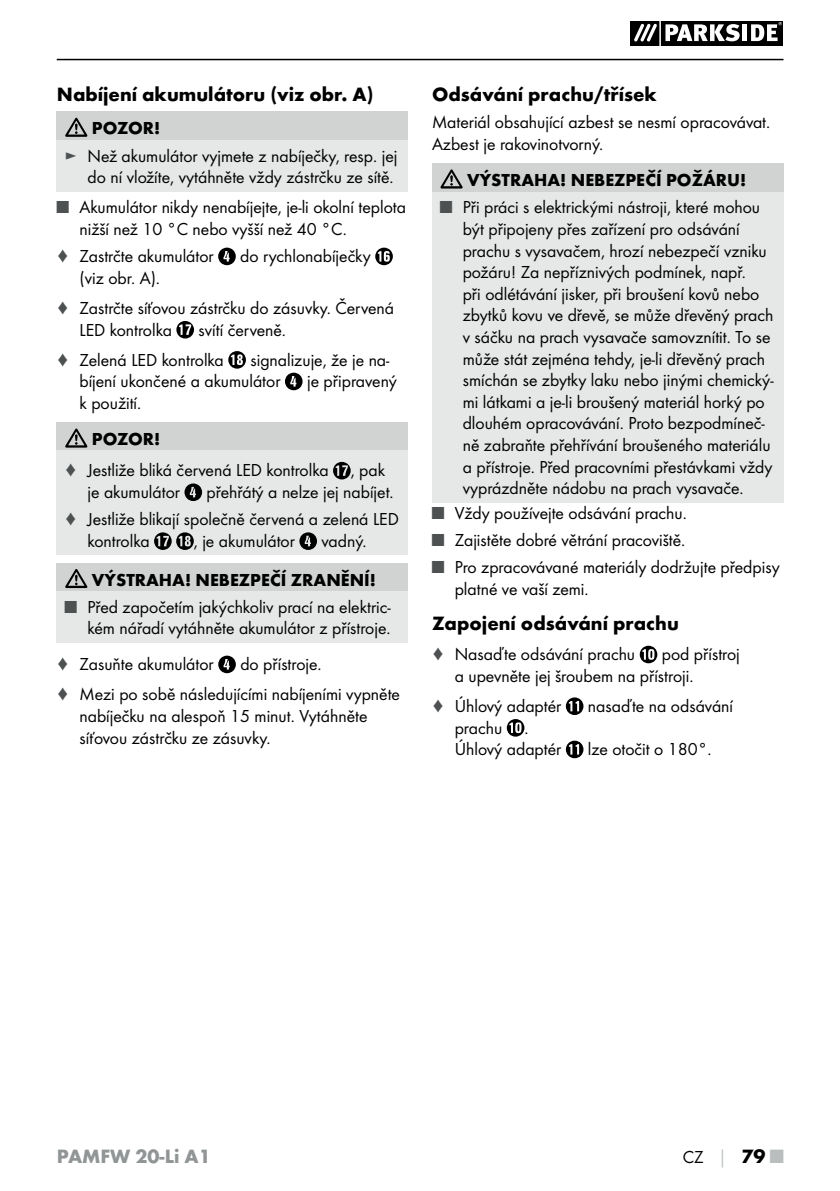
<style>
.page{position:relative;width:840px;height:1191px;background:#fff}
.page>*{position:absolute;margin:0;border:0;box-sizing:border-box;transform-origin:0 0}
.t1{font:700 20px "Futura";color:#000001}
.t2{font:700 20px "Futura";color:#919596}
.t3{font:18px/21.6px "Futura Boo";color:#000001}
.t4{font:700 18px "Futura";color:#000001}
.s1{color:#4e5152}
.s2{font-family:"Futura";font-weight:700;color:#babebf}
.s3{font-family:"Futura";font-weight:700;font-size:20px}
.s4{font-family:"Futura";font-weight:700;font-size:20px;color:#babebf}
</style>
<div class="page">
<hr style="left:57px;top:59px;width:726px;height:1px;background:#000001">
<svg style="left:630px;top:21px;width:152px;height:24px"></svg>
<div style="left:57px;top:112px;width:351px;height:28px;background:#d1d3d2"></div>
<div style="left:57px;top:140px;width:351px;height:51px;background:#e6e8e7"></div>
<svg style="left:65px;top:118px;width:22px;height:19px"></svg>
<svg style="left:218px;top:248px;width:18px;height:17px"></svg>
<svg style="left:375px;top:248px;width:17px;height:17px"></svg>
<svg style="left:176px;top:321px;width:18px;height:17px"></svg>
<svg style="left:228px;top:351px;width:18px;height:18px"></svg>
<svg style="left:285px;top:373px;width:17px;height:17px"></svg>
<div style="left:57px;top:422px;width:351px;height:29px;background:#d1d3d2"></div>
<div style="left:57px;top:451px;width:351px;height:104px;background:#e6e8e7"></div>
<svg style="left:65px;top:428px;width:22px;height:19px"></svg>
<svg style="left:333px;top:462px;width:17px;height:17px"></svg>
<svg style="left:184px;top:483px;width:18px;height:18px"></svg>
<svg style="left:154px;top:532px;width:40px;height:18px"></svg>
<svg style="left:299px;top:532px;width:18px;height:18px"></svg>
<div style="left:57px;top:563px;width:351px;height:28px;background:#d1d3d2"></div>
<div style="left:57px;top:591px;width:351px;height:51px;background:#e6e8e7"></div>
<svg style="left:65px;top:569px;width:22px;height:19px"></svg>
<svg style="left:218px;top:655px;width:18px;height:18px"></svg>
<div style="left:432px;top:163px;width:350px;height:29px;background:#d1d3d2"></div>
<div style="left:432px;top:192px;width:350px;height:310px;background:#e6e8e7"></div>
<svg style="left:440px;top:169px;width:22px;height:19px"></svg>
<svg style="left:639px;top:645px;width:18px;height:18px"></svg>
<svg style="left:565px;top:697px;width:18px;height:18px"></svg>
<svg style="left:506px;top:719px;width:18px;height:17px"></svg>
<svg style="left:565px;top:740px;width:18px;height:18px"></svg>
<p class="t1" style="left:57px;top:86px;width:318px">Nabíjení akumulátoru (viz obr. A)</p>
<p class="t4" style="left:92px;top:121px;width:70px">POZOR!</p>
<p class="t3" style="left:65px;top:146px;width:334px;text-align:right"><span class="s1">►</span> Než akumulátor vyjmete z nabíječky, resp. jej do ní vložíte, vytáhněte vždy zástrčku ze sítě.</p>
<p class="t3" style="left:79px;top:197px;width:328px;text-indent:-23px"><span class="s1">■</span> Akumulátor nikdy nenabíjejte, je-li okolní teplota nižší než 10 °C nebo vyšší než 40 °C.</p>
<p class="t3" style="left:57px;top:246px;width:158px"><span class="s1">♦</span> Zastrčte akumulátor</p>
<p class="t3" style="left:240px;top:246px;width:132px">do rychlonabíječky</p>
<p class="t3" style="left:57px;top:264px;width:338px;line-height:30px;text-indent:23px">(viz obr. A).<br><span class="s1">♦</span> Zastrčte síťovou zástrčku do zásuvky. Červená</p>
<p class="t3" style="left:79px;top:320px;width:94px">LED kontrolka</p>
<p class="t3" style="left:57px;top:315px;width:231px;line-height:30px;text-indent:142px">svítí červeně. <span class="s1">♦</span> Zelená LED kontrolka</p>
<p class="t3" style="left:79px;top:350px;width:311px;text-indent:171px">signalizuje, že je na&shy;bíjení ukončené a akumulátor</p>
<p class="t3" style="left:307px;top:371px;width:91px">je připravený</p>
<p class="t3" style="left:79px;top:393px;width:63px">k použití.</p>
<p class="t4" style="left:92px;top:432px;width:70px">POZOR!</p>
<p class="t3" style="left:87px;top:460px;width:299px;text-indent:-23px"><span class="s1">♦</span> Jestliže bliká červená LED kontrolka , pak je akumulátor</p>
<p class="t3" style="left:65px;top:479px;width:335px;line-height:27.2px;text-align:right">přehřátý a nelze jej nabíjet.<br><span class="s1">♦</span> Jestliže blikají společně červená a zelená LED</p>
<p class="t3" style="left:87px;top:531px;width:64px">kontrolka</p>
<p class="t3" style="left:194px;top:531px;width:103px">, je akumulátor</p>
<p class="t3" style="left:321px;top:531px;width:47px">vadný.</p>
<p class="t4" style="left:92px;top:572px;width:285px">VÝSTRAHA! NEBEZPEČÍ ZRANĚNÍ!</p>
<p class="t3" style="left:65px;top:597px;width:327px;text-align:right"><span class="s1">■</span> Před započetím jakýchkoliv prací na elektric&shy;kém nářadí vytáhněte akumulátor z přístroje.</p>
<p class="t3" style="left:57px;top:654px;width:158px"><span class="s1">♦</span> Zasuňte akumulátor</p>
<p class="t3" style="left:57px;top:650px;width:344px;line-height:30px;text-indent:183px">do přístroje.<br><span class="s1">♦</span> Mezi po sobě následujícími nabíjeními vypněte</p>
<p class="t3" style="left:79px;top:706px;width:289px">nabíječku na alespoň 15 minut. Vytáhněte síťovou zástrčku ze zásuvky.</p>
<p class="t1" style="left:432px;top:86px;width:226px">Odsávání prachu/třísek</p>
<p class="t3" style="left:432px;top:112px;width:339px">Materiál obsahující azbest se nesmí opracovávat.<br>Azbest je rakovinotvorný.</p>
<p class="t4" style="left:467px;top:173px;width:280px">VÝSTRAHA! NEBEZPEČÍ POŽÁRU!</p>
<p class="t3" style="left:462px;top:197px;width:312px;text-indent:-23px"><span class="s1">■</span> Při práci s elektrickými nástroji, které mohou být připojeny přes zařízení pro odsávání prachu s vysavačem, hrozí nebezpečí vzniku požáru! Za nepříznivých podmínek, např.<br>při odlétávání jisker, při broušení kovů nebo zbytků kovu ve dřevě, se může dřevěný prach v sáčku na prach vysavače samovznítit. To se může stát zejména tehdy, je-li dřevěný prach smíchán se zbytky laku nebo jinými chemický&shy;mi látkami a je-li broušený materiál horký po dlouhém opracovávání. Proto bezpodmíneč&shy;ně zabraňte přehřívání broušeného materiálu a přístroje. Před pracovními přestávkami vždy vyprázdněte nádobu na prach vysavače.</p>
<p class="t3" style="left:432px;top:503px;width:256px"><span class="s1">■</span> Vždy používejte odsávání prachu.</p>
<p class="t3" style="left:432px;top:530px;width:254px"><span class="s1">■</span> Zajistěte dobré větrání pracoviště.</p>
<p class="t3" style="left:454px;top:557px;width:326px;text-indent:-23px"><span class="s1">■</span> Pro zpracovávané materiály dodržujte předpisy platné ve vaší zemi.</p>
<p class="t1" style="left:432px;top:615px;width:248px">Zapojení odsávání prachu</p>
<p class="t3" style="left:432px;top:644px;width:204px"><span class="s1">♦</span> Nasaďte odsávání prachu</p>
<p class="t3" style="left:454px;top:644px;width:286px;text-indent:207px">pod přístroj a upevněte jej šroubem na přístroji.</p>
<p class="t3" style="left:432px;top:696px;width:131px"><span class="s1">♦</span> Úhlový adaptér</p>
<p class="t3" style="left:587px;top:696px;width:146px">nasaďte na odsávání</p>
<p class="t3" style="left:454px;top:718px;width:108px">prachu .<br>Úhlový adaptér</p>
<p class="t3" style="left:587px;top:739px;width:125px">lze otočit o 180°.</p>
<p class="t2" style="left:57px;top:1148px;width:155px">PAMFW 20-Li A1</p>
<p class="t3" style="left:682px;top:1146px;width:102px">CZ <span class="s2">│</span> <span class="s3">79</span> <span class="s4">■</span></p>
</div>
